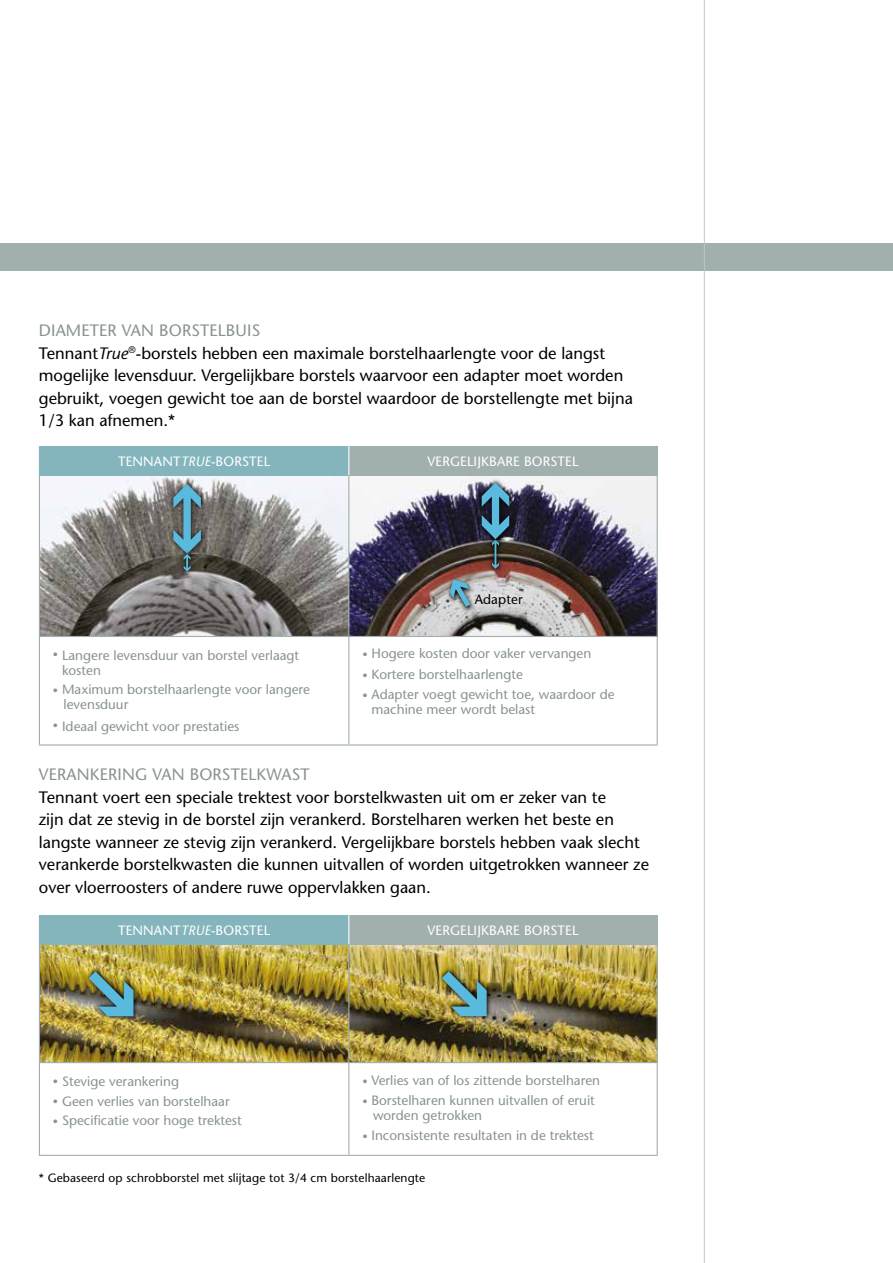
<style>
.page{position:relative;width:893px;height:1263px;background:#fff}
.page>*{position:absolute;margin:0;border:0;box-sizing:border-box;transform-origin:0 0}
.t1{font:500 16.5px/22.5px "Stone Sans Std";color:#000}
.t2{font:500 16.5px "Stone Sans Std";letter-spacing:.01em;color:#889392}
.t3{font:500 13.5px/15px "Stone Sans Std";color:#889392}
.t4{font:500 13.5px "Stone Sans Std";letter-spacing:.01em;color:#fff}
.t5{font:500 13.5px "Stone Sans Std";letter-spacing:.01em;color:#000}
.t6{font:500 12px "Stone Sans Std";letter-spacing:.01em;color:#000}
.s1{color:#889392}
.s2{font-style:italic}
.s3{font-size:10.5px}
</style>
<div class="page">
<div style="left:0;top:243px;width:893px;height:27px;background:#a1afae"></div>
<hr style="left:704px;top:0;width:1px;height:1263px;background:#c6c6c6">
<img style="left:40px;top:944px;width:617px;height:118px">
<img style="left:72px;top:955px;width:81px;height:81px">
<img style="left:425px;top:955px;width:82px;height:81px">
<div style="left:39px;top:915px;width:310px;height:29px;background:#84b5bd"></div>
<div style="left:349px;top:915px;width:308px;height:29px;background:#a1afae"></div>
<hr style="left:348px;top:944px;width:1px;height:118px;background:#a1afae">
<hr style="left:348px;top:1063px;width:1px;height:92px;background:#a1afae">
<hr style="left:349px;top:1062px;width:309px;height:1px;background:#a1afae">
<hr style="left:349px;top:1155px;width:309px;height:1px;background:#a1afae">
<hr style="left:39px;top:944px;width:1px;height:118px;background:#a1afae">
<hr style="left:657px;top:944px;width:1px;height:118px;background:#a1afae">
<hr style="left:39px;top:1062px;width:310px;height:1px;background:#a1afae">
<hr style="left:39px;top:1063px;width:1px;height:92px;background:#a1afae">
<hr style="left:657px;top:1063px;width:1px;height:92px;background:#a1afae">
<hr style="left:39px;top:1155px;width:310px;height:1px;background:#a1afae">
<svg style="left:348px;top:915px;width:1px;height:29px"></svg>
<svg style="left:657px;top:915px;width:1px;height:29px"></svg>
<img style="left:40px;top:475px;width:617px;height:161px">
<svg style="left:477px;top:478px;width:37px;height:66px"></svg>
<div style="left:168px;top:479px;width:38px;height:80px;background:#000;opacity:.7"></div>
<div style="left:179px;top:549px;width:16px;height:27px;background:#000;opacity:.7"></div>
<svg style="left:173px;top:484px;width:28px;height:88px"></svg>
<div style="left:39px;top:446px;width:310px;height:29px;background:#84b5bd"></div>
<div style="left:349px;top:446px;width:308px;height:29px;background:#a1afae"></div>
<hr style="left:348px;top:475px;width:1px;height:161px;background:#a1afae">
<hr style="left:348px;top:637px;width:1px;height:107px;background:#a1afae">
<hr style="left:349px;top:636px;width:309px;height:1px;background:#a1afae">
<hr style="left:349px;top:744px;width:309px;height:1px;background:#a1afae">
<hr style="left:39px;top:475px;width:1px;height:161px;background:#a1afae">
<hr style="left:657px;top:475px;width:1px;height:161px;background:#a1afae">
<hr style="left:39px;top:636px;width:310px;height:1px;background:#a1afae">
<hr style="left:39px;top:637px;width:1px;height:107px;background:#a1afae">
<hr style="left:657px;top:637px;width:1px;height:107px;background:#a1afae">
<hr style="left:39px;top:744px;width:310px;height:1px;background:#a1afae">
<svg style="left:348px;top:446px;width:1px;height:29px"></svg>
<svg style="left:657px;top:446px;width:1px;height:29px"></svg>
<img style="left:437px;top:482px;width:72px;height:134px">
<div style="left:468px;top:587px;width:61px;height:27px;background:#fff;opacity:.75"></div>
<p class="t1" style="left:39px;top:319px;width:596px"><span class="s1">DIAMETER VAN BORSTELBUIS<br></span>Tennant<span class="s2">True</span><sup>®</sup>-borstels hebben een maximale borstelhaarlengte voor de langst mogelijke levensduur. Vergelijkbare borstels waarvoor een adapter moet worden gebruikt, voegen gewicht toe aan de borstel waardoor de borstellengte met bijna 1/3 kan afnemen.*</p>
<p class="t4" style="left:118px;top:453px;width:154px">TENNANT<span class="s2">TRUE</span>-BORSTEL</p>
<p class="t4" style="left:427px;top:453px;width:153px">VERGELIJKBARE BORSTEL</p>
<p class="t3" style="left:62px;top:648px;width:239px;text-indent:-9px"><span class="s3">•</span> Langere levensduur van borstel verlaagt kosten</p>
<p class="t3" style="left:64px;top:682px;width:248px;text-indent:-11px"><span class="s3">•</span> Maximum borstelhaarlengte voor langere levensduur</p>
<p class="t3" style="left:53px;top:718px;width:188px"><span class="s3">•</span> Ideaal gewicht voor prestaties</p>
<p class="t5" style="left:475px;top:591px;width:50px">Adapter</p>
<p class="t3" style="left:362px;top:646px;width:231px"><span class="s3">•</span> Hogere kosten door vaker vervangen</p>
<p class="t3" style="left:362px;top:667px;width:162px"><span class="s3">•</span> Kortere borstelhaarlengte</p>
<p class="t3" style="left:371px;top:687px;width:245px;text-indent:-9px"><span class="s3">•</span> Adapter voegt gewicht toe, waardoor de machine meer wordt belast</p>
<p class="t2" style="left:39px;top:765px;width:272px">VERANKERING VAN BORSTELKWAST</p>
<p class="t1" style="left:39px;top:786px;width:612px">Tennant voert een speciale trektest voor borstelkwasten uit om er zeker van te<br>zijn dat ze stevig in de borstel zijn verankerd. Borstelharen werken het beste en langste wanneer ze stevig zijn verankerd. Vergelijkbare borstels hebben vaak slecht verankerde borstelkwasten die kunnen uitvallen of worden uitgetrokken wanneer ze over vloerroosters of andere ruwe oppervlakken gaan.</p>
<p class="t4" style="left:118px;top:922px;width:154px">TENNANT<span class="s2">TRUE</span>-BORSTEL</p>
<p class="t4" style="left:427px;top:922px;width:153px">VERGELIJKBARE BORSTEL</p>
<p class="t3" style="left:53px;top:1074px;width:128px"><span class="s3">•</span> Stevige verankering</p>
<p class="t3" style="left:53px;top:1094px;width:178px"><span class="s3">•</span> Geen verlies van borstelhaar</p>
<p class="t3" style="left:53px;top:1113px;width:190px"><span class="s3">•</span> Specificatie voor hoge trektest</p>
<p class="t3" style="left:362px;top:1072px;width:239px"><span class="s3">•</span> Verlies van of los zittende borstelharen</p>
<p class="t3" style="left:373px;top:1093px;width:223px;text-indent:-11px"><span class="s3">•</span> Borstelharen kunnen uitvallen of eruit worden getrokken</p>
<p class="t3" style="left:362px;top:1128px;width:233px"><span class="s3">•</span> Inconsistente resultaten in de trektest</p>
<p class="t6" style="left:39px;top:1170px;width:388px">* Gebaseerd op schrobborstel met slijtage tot 3/4 cm borstelhaarlengte</p>
</div>
